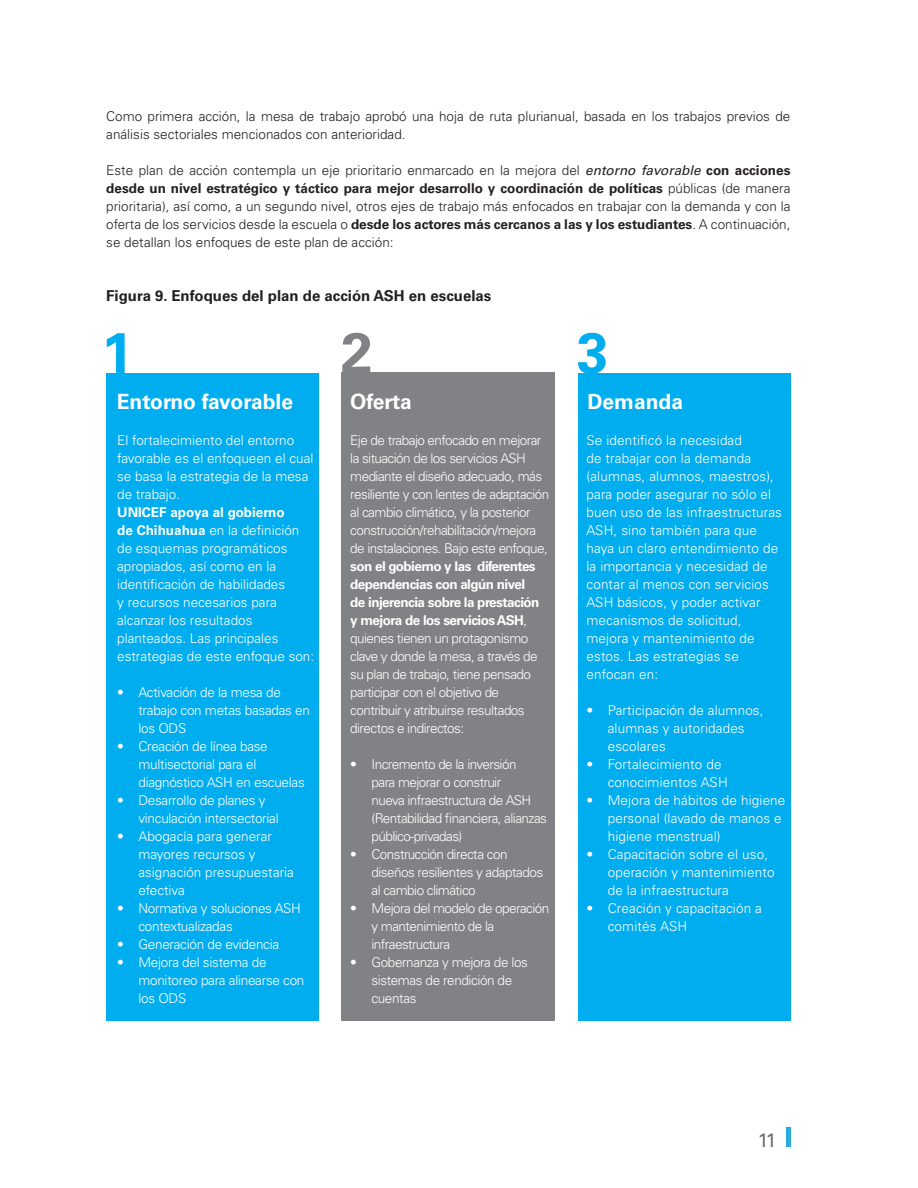
<style>
.page{position:relative;width:918px;height:1188px;background:#fff}
.page>*{position:absolute;margin:0;border:0;box-sizing:border-box;transform-origin:0 0}
.t1{font:700 57px "Univers LT Std";color:#00aeef}
.t2{font:700 57px "Univers LT Std";color:#808285}
.t3{font:700 21px "Univers LT Std";color:#fff}
.t4{font:19.5px "Univers LT Std";color:#6c6d70}
.t5{font:700 15px "Univers LT Std";color:#231f20}
.t6{font:300 13.5px/18px "Univers LT Std";letter-spacing:-.04em;color:#fff}
.t7{font:300 13.5px/18px "Univers LT Std";letter-spacing:.01em;color:#fff}
.t8{font:300 13.5px/18px "Univers LT Std";color:#231f20}
.t9{font:300 13.5px/18px "Univers LT Std";color:#fff}
.t10{font:300 13.5px/18px "Univers LT Std";letter-spacing:-.02em;color:#fff}
.s1{font-weight:400;font-style:italic}
.s2{font-weight:700}
</style>
<div class="page">
<hr style="left:786px;top:1128px;width:4px;height:19px;background:#2aabe1">
<div style="left:106px;top:374px;width:213px;height:647px;background:#00aeef"></div>
<div style="left:578px;top:373px;width:212px;height:648px;background:#00aeef"></div>
<div style="left:341px;top:373px;width:214px;height:648px;background:#808285"></div>
<p class="t8" style="left:106px;top:107px;width:686px">Como primera acción, la mesa de trabajo aprobó una hoja de ruta plurianual, basada en los trabajos previos de análisis sectoriales mencionados con anterioridad.</p>
<p class="t8" style="left:106px;top:161px;width:686px;text-align:justify">Este plan de acción contempla un eje prioritario enmarcado en la mejora del <span class="s1">entorno favorable</span> <span class="s2">con acciones desde un nivel estratégico y táctico para mejor desarrollo y coordinación de políticas</span> públicas (de manera prioritaria), así como, a un segundo nivel, otros ejes de trabajo más enfocados en trabajar con la demanda y con la oferta de los servicios desde la escuela o <span class="s2">desde los actores más cercanos a las y los estudiantes</span>. A continuación, se detallan los enfoques de este plan de acción:</p>
<p class="t5" style="left:106px;top:287px;width:387px">Figura 9. Enfoques del plan de acción ASH en escuelas</p>
<h1 class="t1" style="left:101px;top:320px;width:33px">1</h1>
<h2 class="t3" style="left:117px;top:389px;width:178px">Entorno favorable</h2>
<p class="t9" style="left:117px;top:431px;width:198px">El fortalecimiento del entorno favorable es el enfoqueen el cual se basa la estrategia de la mesa de trabajo.</p>
<p class="t9" style="left:117px;top:503px;width:199px"><span class="s2">UNICEF apoya al gobierno<br>de Chihuahua</span> en la definición de esquemas programáticos apropiados, así como en la identificación de habilidades<br>y recursos necesarios para alcanzar los resultados planteados. Las principales estrategias de este enfoque son:</p>
<p class="t10" style="left:138px;top:683px;width:173px;text-indent:-21px">• Activación de la mesa de trabajo con metas basadas en los ODS</p>
<p class="t10" style="left:138px;top:737px;width:168px;text-indent:-21px">• Creación de línea base multisectorial para el diagnóstico ASH en escuelas</p>
<p class="t10" style="left:138px;top:791px;width:142px;text-indent:-21px">• Desarrollo de planes y vinculación intersectorial</p>
<p class="t9" style="left:138px;top:827px;width:157px;text-indent:-21px">• Abogacía para generar mayores recursos y asignación presupuestaria efectiva</p>
<p class="t10" style="left:138px;top:899px;width:164px;text-indent:-21px">• Normativa y soluciones ASH contextualizadas</p>
<p class="t10" style="left:117px;top:935px;width:164px">• Generación de evidencia</p>
<p class="t10" style="left:138px;top:953px;width:168px;text-indent:-21px">• Mejora del sistema de monitoreo para alinearse con los ODS</p>
<h1 class="t2" style="left:341px;top:320px;width:33px">2</h1>
<h1 class="t1" style="left:577px;top:320px;width:33px">3</h1>
<h2 class="t3" style="left:350px;top:389px;width:63px">Oferta</h2>
<h2 class="t3" style="left:587px;top:389px;width:97px">Demanda</h2>
<p class="t6" style="left:350px;top:431px;width:201px">Eje de trabajo enfocado en mejorar la situación de los servicios ASH mediante el diseño adecuado, más resiliente y con lentes de adaptación al cambio climático, y la posterior construcción/rehabilitación/mejora de instalaciones. Bajo este enfoque,</p>
<p class="t6" style="left:350px;top:557px;width:191px"><span class="s2">son el gobierno y las diferentes dependencias con algún nivel de injerencia sobre la prestación y mejora de los servicios ASH</span>, quienes tienen un protagonismo clave y donde la mesa, a través de su plan de trabajo, tiene pensado participar con el objetivo de contribuir y atribuirse resultados directos e indirectos:</p>
<p class="t6" style="left:372px;top:755px;width:177px;text-indent:-21px">• Incremento de la inversión<br>para mejorar o construir<br>nueva infraestructura de ASH (Rentabilidad financiera, alianzas público-privadas)</p>
<p class="t6" style="left:372px;top:845px;width:173px;text-indent:-21px">• Construcción directa con diseños resilientes y adaptados al cambio climático</p>
<p class="t6" style="left:372px;top:899px;width:179px;text-indent:-21px">• Mejora del modelo de operación y mantenimiento de la infraestructura</p>
<p class="t10" style="left:372px;top:953px;width:158px;text-indent:-21px">• Gobernanza y mejora de los sistemas de rendición de cuentas</p>
<p class="t7" style="left:586px;top:431px;width:197px">Se identificó la necesidad<br>de trabajar con la demanda (alumnas, alumnos, maestros), para poder asegurar no sólo el buen uso de las infraestructuras<br>ASH, sino también para que haya un claro entendimiento de la importancia y necesidad de contar al menos con servicios<br>ASH básicos, y poder activar mecanismos de solicitud, mejora y mantenimiento de estos. Las estrategias se enfocan en:</p>
<p class="t7" style="left:608px;top:701px;width:157px;text-indent:-21px">• Participación de alumnos, alumnas y autoridades escolares</p>
<p class="t7" style="left:608px;top:755px;width:122px;text-indent:-21px">• Fortalecimiento de conocimientos ASH</p>
<p class="t7" style="left:608px;top:791px;width:179px;text-indent:-21px">• Mejora de hábitos de higiene personal (lavado de manos e higiene menstrual)</p>
<p class="t7" style="left:608px;top:845px;width:168px;text-indent:-21px">• Capacitación sobre el uso, operación y mantenimiento de la infraestructura</p>
<p class="t7" style="left:608px;top:899px;width:156px;text-indent:-21px">• Creación y capacitación a comités ASH</p>
<h3 class="t4" style="left:758px;top:1129px;width:21px">11</h3>
</div>
